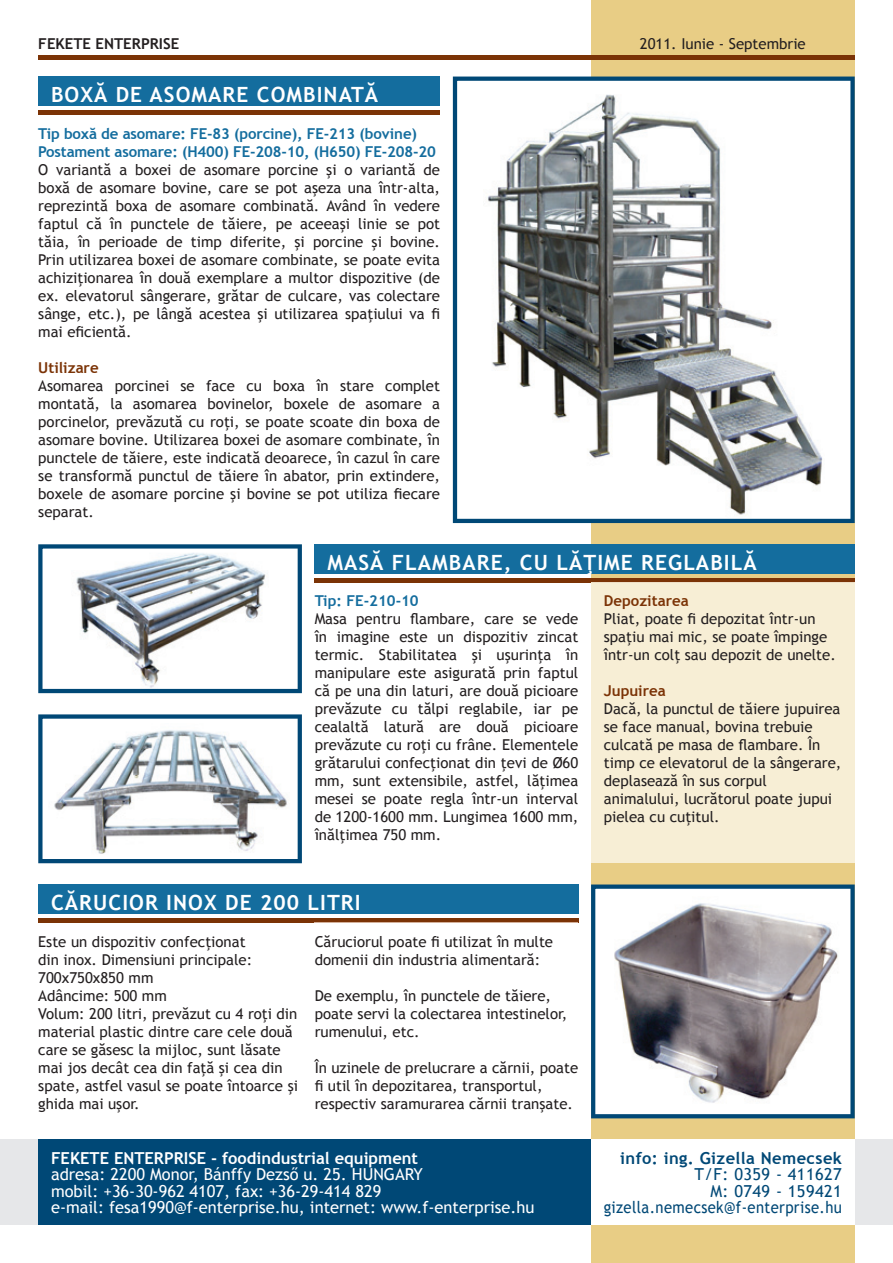
<style>
.page{position:relative;width:893px;height:1263px;background:#fff}
.page>*{position:absolute;margin:0;border:0;box-sizing:border-box;transform-origin:0 0}
.t1{font:700 21px "Trebuchet MS";letter-spacing:.05em;color:#fff}
.t2{font:16.5px/16.5px "Trebuchet MS";color:#fff}
.t3{font:16.5px/16.5px "Trebuchet MS";letter-spacing:.025em;color:#004876;text-align:right}
.t4{font:700 16.5px "Trebuchet MS";color:#fff}
.t5{font:700 16.5px "Trebuchet MS";letter-spacing:.025em;color:#004876}
.t6{font:15px/18px "Trebuchet MS";color:#231f20}
.t7{font:700 15px/18px "Trebuchet MS";letter-spacing:-.01em;color:#146d9e}
.t8{font:700 15px "Trebuchet MS";color:#7b3306}
.t9{font:700 15px "Trebuchet MS";color:#231f20}
</style>
<div class="page">
<div style="left:591px;top:0;width:264px;height:1263px;background:#e8cd85"></div>
<div style="left:38px;top:55px;width:817px;height:5px;background:#7b3306"></div>
<div style="left:855px;top:1140px;width:38px;height:85px;background:#e6e7e9"></div>
<div style="left:0;top:1140px;width:38px;height:85px;background:#e6e7e9"></div>
<div style="left:591px;top:1140px;width:264px;height:85px;background:#fff"></div>
<div style="left:38px;top:1140px;width:553px;height:85px;background:#004876"></div>
<div style="left:38px;top:884px;width:540px;height:30px;background:#146d9e"></div>
<div style="left:38px;top:918px;width:540px;height:5px;background:#7b3306"></div>
<svg style="left:591px;top:884px;width:264px;height:234px;background:#b2b3b8"></svg>
<svg style="left:38px;top:544px;width:264px;height:149px"></svg>
<svg style="left:38px;top:714px;width:264px;height:149px"></svg>
<div style="left:315px;top:544px;width:540px;height:30px;background:#146d9e"></div>
<div style="left:315px;top:578px;width:540px;height:5px;background:#7b3306"></div>
<svg style="left:453px;top:77px;width:402px;height:446px;fill:#fff"></svg>
<div style="left:38px;top:77px;width:402px;height:29px;background:#146d9e"></div>
<hr style="left:38px;top:111px;width:402px;height:4px;background:#7b3306">
<div style="left:591px;top:583px;width:264px;height:280px;background:#f7eed5"></div>
<p class="t9" style="left:38px;top:35px;width:143px">FEKETE ENTERPRISE</p>
<p class="t6" style="left:640px;top:35px;width:167px">2011. Iunie - Septembrie</p>
<h1 class="t1" style="left:51px;top:81px;width:329px">BOXĂ DE ASOMARE COMBINATĂ</h1>
<p class="t7" style="left:38px;top:124px;width:399px">Tip boxă de asomare: FE-83 (porcine), FE-213 (bovine)<br>Postament asomare: (H400) FE-208-10, (H650) FE-208-20</p>
<p class="t6" style="left:38px;top:161px;width:403px;text-align:justify">O variantă a boxei de asomare porcine şi o variantă de boxă de asomare bovine, care se pot aşeza una într-alta, reprezintă boxa de asomare combinată. Având în vedere faptul că în punctele de tăiere, pe aceeaşi linie se pot tăia, în perioade de timp diferite, şi porcine şi bovine.<br>Prin utilizarea boxei de asomare combinate, se poate evita achiziţionarea în două exemplare a multor dispozitive (de ex. elevatorul sângerare, grătar de culcare, vas colectare sânge, etc.), pe lângă acestea şi utilizarea spaţiului va fi mai eficientă.</p>
<p class="t8" style="left:38px;top:358px;width:62px">Utilizare</p>
<p class="t6" style="left:38px;top:377px;width:403px;text-align:justify">Asomarea porcinei se face cu boxa în stare complet montată, la asomarea bovinelor, boxele de asomare a porcinelor, prevăzută cu roţi, se poate scoate din boxa de asomare bovine. Utilizarea boxei de asomare combinate, în punctele de tăiere, este indicată deoarece, în cazul în care se transformă punctul de tăiere în abator, prin extindere, boxele de asomare porcine şi bovine se pot utiliza fiecare separat.</p>
<h1 class="t1" style="left:327px;top:549px;width:431px">MASĂ FLAMBARE, CU LĂŢIME REGLABILĂ</h1>
<p class="t7" style="left:315px;top:592px;width:106px">Tip: FE-210-10</p>
<p class="t6" style="left:315px;top:610px;width:265px;text-align:justify">Masa pentru flambare, care se vede în imagine este un dispozitiv zincat termic. Stabilitatea şi uşurinţa în manipulare este asigurată prin faptul că pe una din laturi, are două picioare prevăzute cu tălpi reglabile, iar pe cealaltă latură are două picioare prevăzute cu roţi cu frâne. Elementele grătarului confecţionat din ţevi de Ø60 mm, sunt extensibile, astfel, lăţimea mesei se poate regla într-un interval de 1200-1600 mm. Lungimea 1600 mm, înălţimea 750 mm.</p>
<h1 class="t1" style="left:51px;top:889px;width:311px">CĂRUCIOR INOX DE 200 LITRI</h1>
<p class="t6" style="left:38px;top:932px;width:261px">Este un dispozitiv confecţionat<br>din inox. Dimensiuni principale:<br>700x750x850 mm<br>Adâncime: 500 mm<br>Volum: 200 litri, prevăzut cu 4 roţi din material plastic dintre care cele două care se găsesc la mijloc, sunt lăsate mai jos decât cea din faţă şi cea din spate, astfel vasul se poate întoarce şi ghida mai uşor.</p>
<p class="t6" style="left:315px;top:932px;width:240px">Căruciorul poate fi utilizat în multe domenii din industria alimentară:</p>
<p class="t6" style="left:315px;top:986px;width:254px">De exemplu, în punctele de tăiere, poate servi la colectarea intestinelor, rumenului, etc.</p>
<p class="t6" style="left:315px;top:1058px;width:265px">În uzinele de prelucrare a cărnii, poate fi util în depozitarea, transportul, respectiv saramurarea cărnii tranşate.</p>
<p class="t4" style="left:51px;top:1147px;width:369px">FEKETE ENTERPRISE - foodindustrial equipment</p>
<p class="t2" style="left:51px;top:1166px;width:485px">adresa: 2200 Monor, Bánffy Dezső u. 25. HUNGARY<br>mobil: +36-30-962 4107, fax: +36-29-414 829<br>e-mail: fesa1990@f-enterprise.hu, internet: www.f-enterprise.hu</p>
<p class="t8" style="left:604px;top:592px;width:86px">Depozitarea</p>
<p class="t6" style="left:604px;top:610px;width:234px">Pliat, poate fi depozitat într-un spaţiu mai mic, se poate împinge într-un colţ sau depozit de unelte.</p>
<p class="t8" style="left:604px;top:682px;width:63px">Jupuirea</p>
<p class="t6" style="left:604px;top:700px;width:239px">Dacă, la punctul de tăiere jupuirea se face manual, bovina trebuie culcată pe masa de flambare. În timp ce elevatorul de la sângerare, deplasează în sus corpul animalului, lucrătorul poate jupui pielea cu cuţitul.</p>
<p class="t5" style="left:620px;top:1147px;width:223px">info: ing. Gizella Nemecsek</p>
<p class="t3" style="left:604px;top:1166px;width:240px">T/F: 0359 - 411627<br>M: 0749 - 159421 gizella.nemecsek@f-enterprise.hu</p>
</div>
